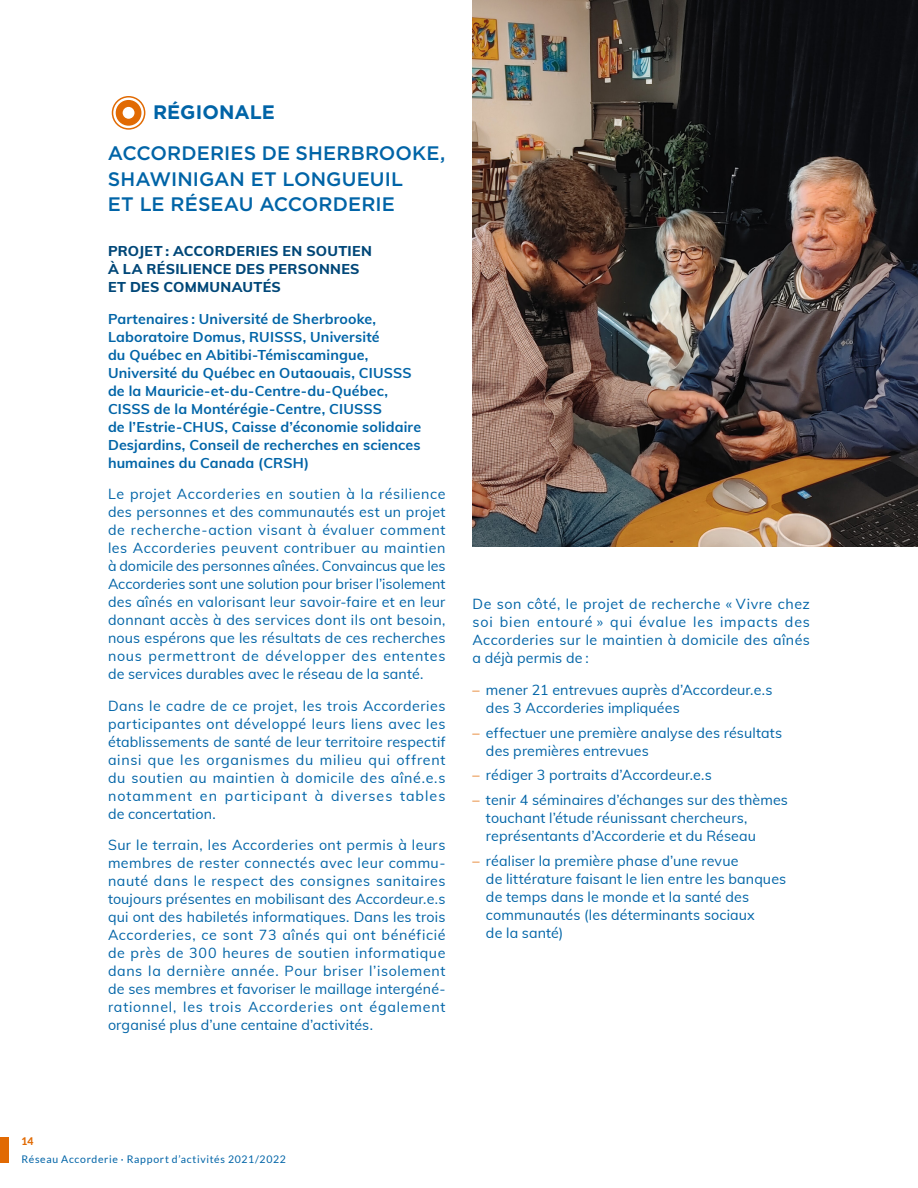
<style>
.page{position:relative;width:918px;height:1188px;background:#fff}
.page>*{position:absolute;margin:0;border:0;box-sizing:border-box;transform-origin:0 0}
.t1{font:500 19.5px/25.5px "Gotham";letter-spacing:.005em;color:#0064a7}
.t2{font:700 19.5px "Gotham";color:#0064a7}
.t3{font:14.25px/18px "Muli";letter-spacing:.01em;color:#0064a7}
.t4{font:14.25px/18px "Muli";letter-spacing:.03em;color:#0064a7}
.t5{font:700 14.25px/18px "Muli";letter-spacing:.01em;color:#0064a7}
.t6{font:800 14.25px/18px "Muli";letter-spacing:.02em;color:#004778}
.t7{font:10.5px "Lato";letter-spacing:.065em;color:#0064a7}
.t8{font:800 10.5px "Lato";color:#e16a03}
.s1{color:#e16a03}
</style>
<div class="page">
<div style="left:0;top:1137px;width:9px;height:26px;background:#e16a03"></div>
<div style="left:116px;top:101px;width:25px;height:24px;background:#e16a03;border-radius:50%"></div>
<div style="left:116px;top:100px;width:25px;height:26px;border:2px solid #e16a03;border-radius:50%"></div>
<div style="left:112px;top:96px;width:33px;height:34px;border:2px solid #e16a03;border-radius:50%"></div>
<div style="left:122px;top:106px;width:13px;height:14px;background:#fff;border-radius:50%"></div>
<div style="left:121px;top:105px;width:15px;height:15px;border:2px solid #e16a03;border-radius:50%"></div>
<img style="left:472px;top:0;width:446px;height:546px">
<h1 class="t2" style="left:153px;top:99px;width:123px">RÉGIONALE</h1>
<h1 class="t1" style="left:108px;top:140px;width:339px">ACCORDERIES DE SHERBROOKE,<br>SHAWINIGAN ET LONGUEUIL<br>ET LE RÉSEAU ACCORDERIE</h1>
<p class="t6" style="left:108px;top:241px;width:266px">PROJET : ACCORDERIES EN SOUTIEN<br>À LA RÉSILIENCE DES PERSONNES<br>ET DES COMMUNAUTÉS</p>
<p class="t5" style="left:108px;top:309px;width:315px">Partenaires : Université de Sherbrooke, Laboratoire Domus, RUISSS, Université<br>du Québec en Abitibi-Témiscamingue, Université du Québec en Outaouais, CIUSSS de la Mauricie-et-du-Centre-du-Québec, CISSS de la Montérégie-Centre, CIUSSS<br>de l’Estrie-CHUS, Caisse d’économie solidaire Desjardins, Conseil de recherches en sciences humaines du Canada (CRSH)</p>
<p class="t3" style="left:108px;top:484px;width:339px;text-align:justify">Le projet Accorderies en soutien à la résilience des personnes et des communautés est un projet de recherche-action visant à évaluer comment les Accorderies peuvent contribuer au maintien à domicile des personnes aînées. Convaincus que les Accorderies sont une solution pour briser l’isolement des aînés en valorisant leur savoir-faire et en leur donnant accès à des services dont ils ont besoin, nous espérons que les résultats de ces recherches nous permettront de développer des ententes de services durables avec le réseau de la santé.</p>
<p class="t3" style="left:108px;top:696px;width:339px;text-align:justify">Dans le cadre de ce projet, les trois Accorderies participantes ont développé leurs liens avec les établissements de santé de leur territoire respectif ainsi que les organismes du milieu qui offrent du soutien au maintien à domicile des aîné.e.s notamment en participant à diverses tables de concertation.</p>
<p class="t4" style="left:108px;top:835px;width:339px">Sur le terrain, les Accorderies ont permis à leurs membres de rester connectés avec leur commu&shy;nauté dans le respect des consignes sanitaires toujours présentes en mobilisant des Accordeur.e.s qui ont des habiletés informatiques. Dans les trois Accorderies, ce sont 73 aînés qui ont bénéficié de près de 300 heures de soutien informatique dans la dernière année. Pour briser l’isolement de ses membres et favoriser le maillage intergéné&shy;rationnel, les trois Accorderies ont également organisé plus d’une centaine d’activités.</p>
<p class="t3" style="left:473px;top:595px;width:339px;text-align:justify">De son côté, le projet de recherche « Vivre chez soi bien entouré » qui évalue les impacts des Accorderies sur le maintien à domicile des aînés a déjà permis de :</p>
<p class="t3" style="left:486px;top:680px;width:288px;text-indent:-13px"><span class="s1">–</span> mener 21 entrevues auprès d’Accordeur.e.s des 3 Accorderies impliquées</p>
<p class="t3" style="left:486px;top:723px;width:298px;text-indent:-13px"><span class="s1">–</span> effectuer une première analyse des résultats des premières entrevues</p>
<p class="t3" style="left:473px;top:766px;width:241px"><span class="s1">–</span> rédiger 3 portraits d’Accordeur.e.s</p>
<p class="t3" style="left:486px;top:790px;width:304px;text-indent:-13px"><span class="s1">–</span> tenir 4 séminaires d’échanges sur des thèmes touchant l’étude réunissant chercheurs, représentants d’Accorderie et du Réseau</p>
<p class="t3" style="left:486px;top:851px;width:302px;text-indent:-13px"><span class="s1">–</span> réaliser la première phase d’une revue<br>de littérature faisant le lien entre les banques de temps dans le monde et la santé des communautés (les déterminants sociaux<br>de la santé)</p>
<p class="t8" style="left:21px;top:1134px;width:14px">14</p>
<p class="t7" style="left:21px;top:1153px;width:266px">Réseau Accorderie · Rapport d’activités 2021/2022</p>
</div>
